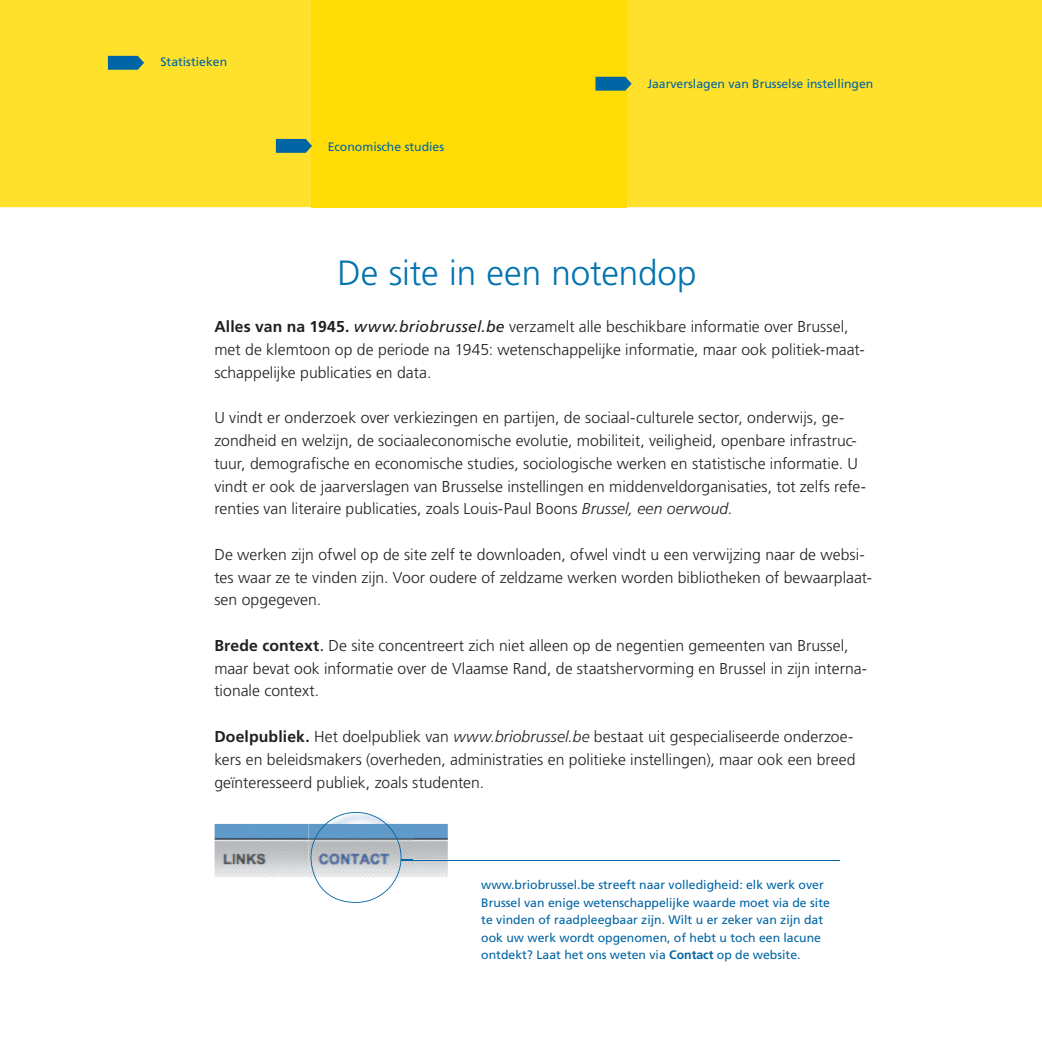
<style>
.page{position:relative;width:1042px;height:1042px;background:#fff}
.page>*{position:absolute;margin:0;border:0;box-sizing:border-box;transform-origin:0 0}
.t1{font:300 35px "Frutiger";letter-spacing:-.005em;color:#0073af}
.t2{font:300 15.75px/22.8px "Frutiger";letter-spacing:.005em;color:#231f20}
.t3{font:12.25px/17.5px "Frutiger";color:#0065a4}
.s1{font-weight:700}
.s2{font-weight:400;font-style:italic}
.s3{font-style:italic}
.s4{font-weight:400}
</style>
<div class="page">
<div style="left:0;top:0;width:1042px;height:207px;background:#ffe02b"></div>
<div style="left:311px;top:0;width:316px;height:207px;background:#ffdc05"></div>
<img style="left:215px;top:824px;width:233px;height:53px">
<hr style="left:402px;top:860px;width:438px;height:1px;background:#0065a4">
<img style="left:309px;top:824px;width:1px;height:53px">
<svg style="left:310px;top:812px;width:103px;height:91px"></svg>
<svg style="left:276px;top:139px;width:36px;height:14px"></svg>
<svg style="left:595px;top:77px;width:36px;height:14px"></svg>
<svg style="left:108px;top:56px;width:36px;height:14px"></svg>
<p class="t3" style="left:160px;top:53px;width:68px">Statistieken</p>
<p class="t3" style="left:328px;top:137px;width:118px">Economische studies</p>
<p class="t3" style="left:647px;top:75px;width:228px">Jaarverslagen van Brusselse instellingen</p>
<h1 class="t1" style="left:337px;top:254px;width:361px">De site in een notendop</h1>
<p class="t2" style="left:214px;top:315px;width:652px"><span class="s1">Alles van na 1945.</span> <span class="s2">www.briobrussel.be</span> verzamelt alle beschikbare informatie over Brussel, met de klemtoon op de periode na 1945: wetenschappelijke informatie, maar ook politiek-maat&shy;schappelijke publicaties en data.</p>
<p class="t2" style="left:214px;top:406px;width:653px">U vindt er onderzoek over verkiezingen en partijen, de sociaal-culturele sector, onderwijs, ge&shy;zondheid en welzijn, de sociaaleconomische evolutie, mobiliteit, veiligheid, openbare infrastruc&shy;tuur, demografische en economische studies, sociologische werken en statistische informatie. U vindt er ook de jaarverslagen van Brusselse instellingen en middenveldorganisaties, tot zelfs refe&shy;renties van literaire publicaties, zoals Louis-Paul Boons <span class="s3">Brussel, een oerwoud</span>.</p>
<p class="t2" style="left:214px;top:543px;width:659px">De werken zijn ofwel op de site zelf te downloaden, ofwel vindt u een verwijzing naar de websi&shy;tes waar ze te vinden zijn. Voor oudere of zeldzame werken worden bibliotheken of bewaarplaat&shy;sen opgegeven.</p>
<p class="t2" style="left:214px;top:634px;width:654px"><span class="s1">Brede context</span><span class="s4">.</span> De site concentreert zich niet alleen op de negentien gemeenten van Brussel, maar bevat ook informatie over de Vlaamse Rand, de staatshervorming en Brussel in zijn interna&shy;tionale context.</p>
<p class="t2" style="left:214px;top:725px;width:643px"><span class="s1">Doelpubliek.</span> Het doelpubliek van <span class="s3">www.briobrussel.be</span> bestaat uit gespecialiseerde onderzoe&shy;kers en beleidsmakers (overheden, administraties en politieke instellingen), maar ook een breed geïnteresseerd publiek, zoals studenten.</p>
<p class="t3" style="left:481px;top:876px;width:350px">www.briobrussel.be streeft naar volledigheid: elk werk over Brussel van enige wetenschappelijke waarde moet via de site te vinden of raadpleegbaar zijn. Wilt u er zeker van zijn dat ook uw werk wordt opgenomen, of hebt u toch een lacune ontdekt? Laat het ons weten via <span class="s1">Contact</span> op de website.</p>
</div>
